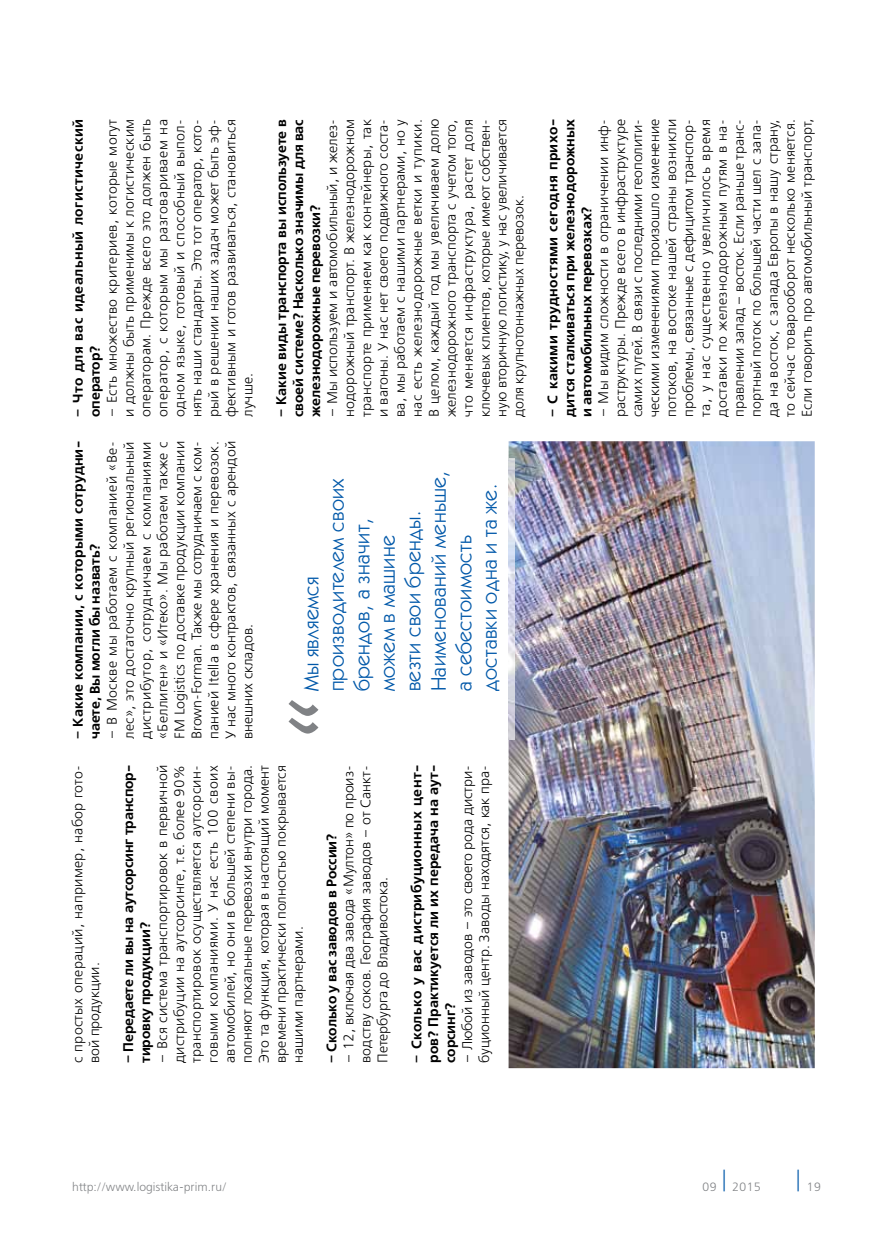
<style>
.page{position:relative;width:893px;height:1234px;background:#fff}
.page>*{position:absolute;margin:0;border:0;box-sizing:border-box;transform-origin:0 0}
.t1{font:21px/25.5px "Kabel C";letter-spacing:.02em;color:#0058a9}
.t2{font:13.95px/17px "Free Set Light C";color:#000;text-align:justify}
.t3{font:700 13.95px/17px "Free Set C";letter-spacing:-.01em;color:#000;text-align:justify}
.t4{font:700 13.95px/17px "Free Set C";letter-spacing:.01em;color:#000}
.t5{font:13.95px/17px "Free Set Light C";letter-spacing:.02em;color:#000}
.t6{font:700 13.95px/17px "Free Set C";letter-spacing:.025em;color:#000}
.t7{font:300 12px "Free Set";color:#808285}
</style>
<div class="page">
<img style="left:509px;top:441px;width:306px;height:626px">
<img style="left:509px;top:458px;width:5px;height:281px">
<svg style="left:288px;top:700px;width:30px;height:33px"></svg>
<p class="t6" style="left:70px;top:417px;width:299px;rotate:-90deg">– Что для вас идеальный логистический оператор?</p>
<p class="t2" style="left:104px;top:417px;width:299px;rotate:-90deg">– Есть множество критериев, которые могут и должны быть применимы к логистическим операторам. Прежде всего это должен быть оператор, с которым мы разговариваем на одном языке, готовый и способный выпол&shy;нять наши стандарты. Это тот оператор, кото&shy;рый в решении наших задач может быть эф&shy;фективным и готов развиваться, становиться лучше.</p>
<p class="t3" style="left:273px;top:417px;width:299px;rotate:-90deg">– Какие виды транспорта вы используете в своей системе? Насколько значимы для вас железнодорожные перевозки?</p>
<p class="t2" style="left:324px;top:417px;width:299px;rotate:-90deg">– Мы используем и автомобильный, и желез&shy;нодорожный транспорт. В железнодорожном транспорте применяем как контейнеры, так и вагоны. У нас нет своего подвижного соста&shy;ва, мы работаем с нашими партнерами, но у нас есть железнодорожные ветки и тупики.<br>В целом, каждый год мы увеличиваем долю железнодорожного транспорта с учетом того, что меняется инфраструктура, растет доля ключевых клиентов, которые имеют собствен&shy;ную вторичную логистику, у нас увеличивается доля крупнотоннажных перевозок.</p>
<p class="t3" style="left:545px;top:417px;width:299px;rotate:-90deg">– С какими трудностями сегодня прихо&shy;дится сталкиваться при железнодорожных и автомобильных перевозках?</p>
<p class="t2" style="left:596px;top:417px;width:299px;rotate:-90deg">– Мы видим сложности в ограничении инф&shy;раструктуры. Прежде всего в инфраструктуре самих путей. В связи с последними геополити&shy;ческими изменениями произошло изменение потоков, на востоке нашей страны возникли проблемы, связанные с дефицитом транспор&shy;та, у нас существенно увеличилось время доставки по железнодорожным путям в на&shy;правлении запад – восток. Если раньше транс&shy;портный поток по большей части шел с запа&shy;да на восток, с запада Европы в нашу страну, то сейчас товарооборот несколько меняется.<br>Если говорить про автомобильный транспорт,</p>
<p class="t4" style="left:70px;top:739px;width:299px;rotate:-90deg">– Какие компании, с которыми сотрудни&shy;чаете, Вы могли бы назвать?</p>
<p class="t2" style="left:104px;top:739px;width:299px;rotate:-90deg">– В Москве мы работаем с компанией «Ве&shy;лес», это достаточно крупный региональный дистрибутор, сотрудничаем с компаниями «Беллиген» и «Итеко». Мы работаем также с FM Logistics по доставке продукции компании Brown-Forman. Также мы сотрудничаем с ком&shy;панией Itella в сфере хранения и перевозок.<br>У нас много контрактов, связанных с арендой внешних складов.</p>
<p class="t1" style="left:298px;top:691px;width:222px;rotate:-90deg">Мы являемся производителем своих брендов, а значит, можем в машине<br>везти свои бренды.<br>Наименований меньше, а себестоимость доставки одна и та же.</p>
<p class="t5" style="left:70px;top:1062px;width:299px;rotate:-90deg">с простых операций, например, набор гото&shy;вой продукции.</p>
<p class="t3" style="left:120px;top:1062px;width:299px;rotate:-90deg">– Передаете ли вы на аутсорсинг транспор&shy;тировку продукции?</p>
<p class="t2" style="left:154px;top:1062px;width:299px;rotate:-90deg">– Вся система транспортировок в первичной дистрибуции на аутсорсинге, т.е. более 90% транспортировок осуществляется аутсорсин&shy;говыми компаниями. У нас есть 100 своих автомобилей, но они в большей степени вы&shy;полняют локальные перевозки внутри города.<br>Это та функция, которая в настоящий момент времени практически полностью покрывается нашими партнерами.</p>
<p class="t2" style="left:341px;top:1062px;width:299px;rotate:-90deg">– 12, включая два завода «Мултон» по произ&shy;водству соков. География заводов – от Санкт-Петербурга до Владивостока.</p>
<p class="t3" style="left:408px;top:1062px;width:299px;rotate:-90deg">– Сколько у вас дистрибуционных цент&shy;ров? Практикуется ли их передача на аут&shy;сорсинг?</p>
<p class="t2" style="left:460px;top:1062px;width:299px;rotate:-90deg">– Любой из заводов – это своего рода дистри&shy;буционный центр. Заводы находятся, как пра-</p>
<p class="t3" style="left:324px;top:1062px;width:231px;rotate:-90deg">– Сколько у вас заводов в России?</p>
<p class="t7" style="left:72px;top:1179px;width:156px">http://www.logistika-prim.ru/</p>
<p class="t7" style="left:702px;top:1179px;width:61px">09 <sup>│</sup> 2015</p>
<p class="t7" style="left:794px;top:1179px;width:29px"><sup>│</sup> 19</p>
</div>
